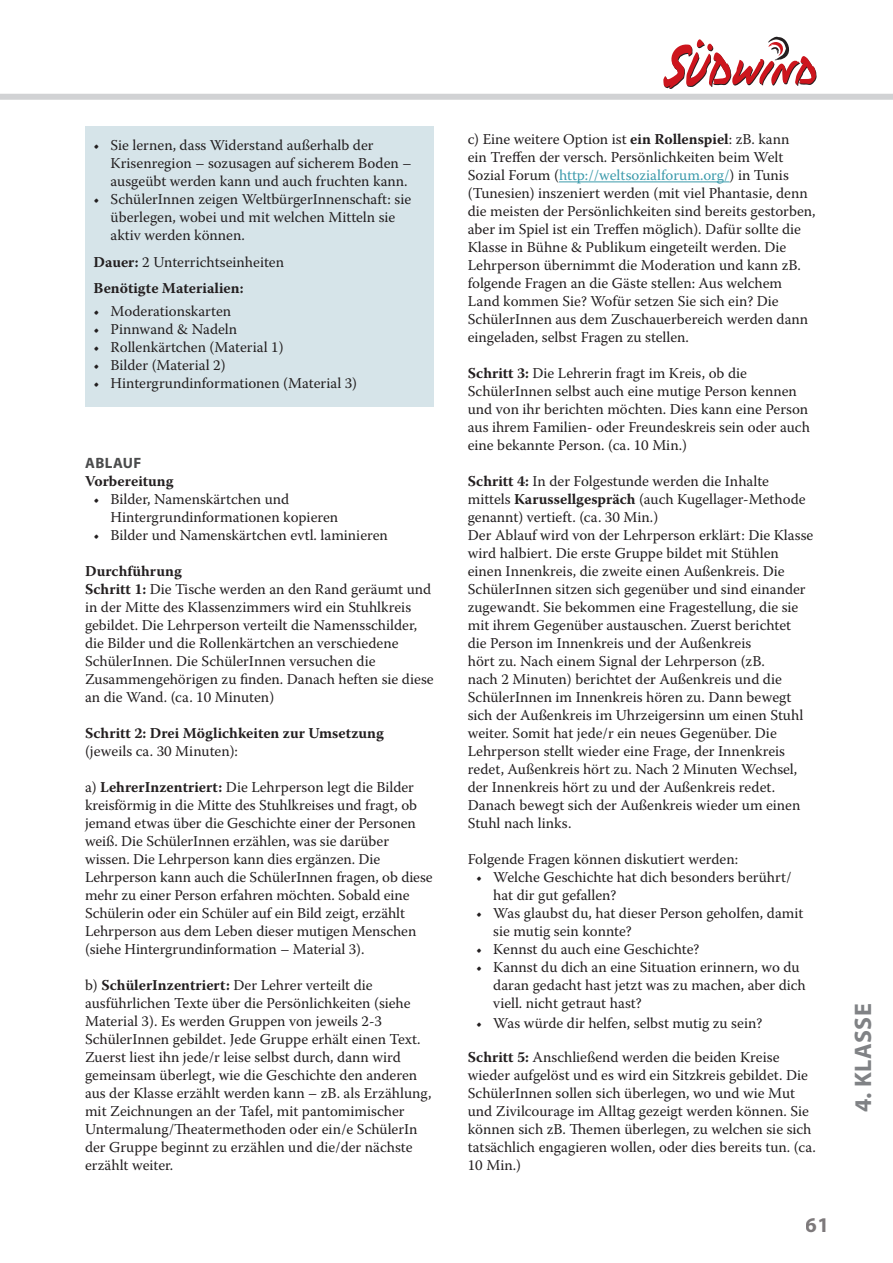
<style>
.page{position:relative;width:893px;height:1263px;background:#fff}
.page>*{position:absolute;margin:0;border:0;box-sizing:border-box;transform-origin:0 0}
.t1{font:700 24px "Myriad Pro";letter-spacing:.02em;color:#808285}
.t2{font:700 21px "Myriad Pro";color:#7d797b}
.text02{font:15px/18px "Warnock Pro";color:#231f20}
.text02-2{font:700 15px/18px "Warnock Pro";color:#231f20}
.text01{font:15px "Warnock Pro";color:#231f20}
.text01-2{font:700 15px "Warnock Pro";color:#231f20}
.zwiti2_grau{font:700 15px "Myriad Pro";letter-spacing:.03em;color:#4b4c4d}
.s1{font-weight:700}
.s2{font-weight:400}
.s3{color:#3d9bac}
</style>
<div class="page">
<div style="left:85px;top:126px;width:349px;height:280px;background:#d6e4e9"></div>
<div style="left:0;top:94px;width:893px;height:6px;background:#d1d2d4"></div>
<hr style="left:559px;top:182px;width:171px;height:1px;background:#3d9bac">
<svg style="left:663px;top:37px;width:153px;height:52px"></svg>
<p class="text02" style="left:111px;top:136px;width:302px;text-indent:-17px">• Sie lernen, dass Widerstand außerhalb der<br>Krisenregion – sozusagen auf sicherem Boden – ausgeübt werden kann und auch fruchten kann.</p>
<p class="text02" style="left:111px;top:190px;width:302px;text-indent:-17px">• SchülerInnen zeigen WeltbürgerInnenschaft: sie überlegen, wobei und mit welchen Mitteln sie aktiv werden können.</p>
<p class="text01" style="left:94px;top:253px;width:192px"><span class="s1">Dauer:</span> 2 Unterrichtseinheiten</p>
<p class="text01-2" style="left:94px;top:279px;width:152px">Benötigte Materialien:</p>
<p class="text02" style="left:94px;top:301px;width:139px">• Moderationskarten</p>
<p class="text02" style="left:94px;top:319px;width:145px">• Pinnwand &amp; Nadeln</p>
<p class="text02" style="left:94px;top:337px;width:192px">• Rollenkärtchen (Material 1)</p>
<p class="text02" style="left:94px;top:355px;width:134px">• Bilder (Material 2)</p>
<p class="text02" style="left:94px;top:373px;width:265px">• Hintergrundinformationen (Material 3)</p>
<p class="zwiti2_grau" style="left:85px;top:453px;width:58px">ABLAUF</p>
<p class="text02-2" style="left:85px;top:472px;width:90px">Vorbereitung</p>
<p class="text02" style="left:111px;top:490px;width:229px;text-indent:-17px">• Bilder, Namenskärtchen und<br>Hintergrundinformationen kopieren</p>
<p class="text02" style="left:94px;top:526px;width:296px">• Bilder und Namenskärtchen evtl. laminieren</p>
<p class="text02-2" style="left:85px;top:562px;width:98px">Durchführung</p>
<p class="text02" style="left:85px;top:580px;width:350px"><span class="s1">Schritt 1:</span> Die Tische werden an den Rand geräumt und in der Mitte des Klassenzimmers wird ein Stuhlkreis gebildet. Die Lehrperson verteilt die Namensschilder, die Bilder und die Rollenkärtchen an verschiedene SchülerInnen. Die SchülerInnen versuchen die Zusammengehörigen zu finden. Danach heften sie diese an die Wand. (ca. 10 Minuten)</p>
<p class="text02-2" style="left:85px;top:724px;width:300px">Schritt 2: Drei Möglichkeiten zur Umsetzung <span class="s2">(jeweils ca. 30 Minuten):</span></p>
<p class="text02" style="left:85px;top:778px;width:349px">a) <span class="s1">LehrerInzentriert:</span> Die Lehrperson legt die Bilder kreisförmig in die Mitte des Stuhlkreises und fragt, ob jemand etwas über die Geschichte einer der Personen weiß. Die SchülerInnen erzählen, was sie darüber wissen. Die Lehrperson kann dies ergänzen. Die Lehrperson kann auch die SchülerInnen fragen, ob diese mehr zu einer Person erfahren möchten. Sobald eine Schülerin oder ein Schüler auf ein Bild zeigt, erzählt Lehrperson aus dem Leben dieser mutigen Menschen (siehe Hintergrundinformation – Material 3).</p>
<p class="text02" style="left:85px;top:976px;width:348px">b) <span class="s1">SchülerInzentriert:</span> Der Lehrer verteilt die ausführlichen Texte über die Persönlichkeiten (siehe Material 3). Es werden Gruppen von jeweils 2-3<br>SchülerInnen gebildet. Jede Gruppe erhält einen Text.<br>Zuerst liest ihn jede/r leise selbst durch, dann wird gemeinsam überlegt, wie die Geschichte den anderen aus der Klasse erzählt werden kann – zB. als Erzählung, mit Zeichnungen an der Tafel, mit pantomimischer Untermalung/Theatermethoden oder ein/e SchülerIn der Gruppe beginnt zu erzählen und die/der nächste erzählt weiter.</p>
<p class="text02" style="left:468px;top:130px;width:349px">c) Eine weitere Option ist <span class="s1">ein Rollenspiel</span>: zB. kann<br>ein Treffen der versch. Persönlichkeiten beim Welt Sozial Forum (<span class="s3">http://weltsozialforum.org/</span>) in Tunis (Tunesien) inszeniert werden (mit viel Phantasie, denn die meisten der Persönlichkeiten sind bereits gestorben, aber im Spiel ist ein Treffen möglich). Dafür sollte die Klasse in Bühne &amp; Publikum eingeteilt werden. Die Lehrperson übernimmt die Moderation und kann zB. folgende Fragen an die Gäste stellen: Aus welchem Land kommen Sie? Wofür setzen Sie sich ein? Die SchülerInnen aus dem Zuschauerbereich werden dann eingeladen, selbst Fragen zu stellen.</p>
<p class="text02" style="left:468px;top:364px;width:344px"><span class="s1">Schritt 3:</span> Die Lehrerin fragt im Kreis, ob die SchülerInnen selbst auch eine mutige Person kennen und von ihr berichten möchten. Dies kann eine Person aus ihrem Familien- oder Freundeskreis sein oder auch eine bekannte Person. (ca. 10 Min.)</p>
<p class="text02" style="left:468px;top:472px;width:339px"><span class="s1">Schritt 4:</span> In der Folgestunde werden die Inhalte mittels <span class="s1">Karussellgespräch</span> (auch Kugellager-Methode genannt) vertieft. (ca. 30 Min.)</p>
<p class="text02" style="left:468px;top:526px;width:347px">Der Ablauf wird von der Lehrperson erklärt: Die Klasse wird halbiert. Die erste Gruppe bildet mit Stühlen einen Innenkreis, die zweite einen Außenkreis. Die SchülerInnen sitzen sich gegenüber und sind einander zugewandt. Sie bekommen eine Fragestellung, die sie mit ihrem Gegenüber austauschen. Zuerst berichtet die Person im Innenkreis und der Außenkreis<br>hört zu. Nach einem Signal der Lehrperson (zB.<br>nach 2 Minuten) berichtet der Außenkreis und die SchülerInnen im Innenkreis hören zu. Dann bewegt sich der Außenkreis im Uhrzeigersinn um einen Stuhl weiter. Somit hat jede/r ein neues Gegenüber. Die Lehrperson stellt wieder eine Frage, der Innenkreis redet, Außenkreis hört zu. Nach 2 Minuten Wechsel, der Innenkreis hört zu und der Außenkreis redet.<br>Danach bewegt sich der Außenkreis wieder um einen Stuhl nach links.</p>
<p class="text02" style="left:468px;top:850px;width:272px">Folgende Fragen können diskutiert werden:</p>
<p class="text02" style="left:493px;top:868px;width:300px;text-indent:-17px">• Welche Geschichte hat dich besonders berührt/ hat dir gut gefallen?</p>
<p class="text02" style="left:493px;top:904px;width:312px;text-indent:-17px">• Was glaubst du, hat dieser Person geholfen, damit sie mutig sein konnte?</p>
<p class="text02" style="left:476px;top:940px;width:225px">• Kennst du auch eine Geschichte?</p>
<p class="text02" style="left:493px;top:958px;width:314px;text-indent:-17px">• Kannst du dich an eine Situation erinnern, wo du daran gedacht hast jetzt was zu machen, aber dich viell. nicht getraut hast?</p>
<p class="text02" style="left:476px;top:1014px;width:287px">• Was würde dir helfen, selbst mutig zu sein?</p>
<p class="text02" style="left:468px;top:1048px;width:350px"><span class="s1">Schritt 5:</span> Anschließend werden die beiden Kreise wieder aufgelöst und es wird ein Sitzkreis gebildet. Die SchülerInnen sollen sich überlegen, wo und wie Mut und Zivilcourage im Alltag gezeigt werden können. Sie können sich zB. Themen überlegen, zu welchen sie sich tatsächlich engagieren wollen, oder dies bereits tun. (ca.<br>10 Min.)</p>
<h2 class="t2" style="left:806px;top:1211px;width:25px">61</h2>
<h1 class="t1" style="left:847px;top:1112px;width:110px;rotate:-90deg">4. KLASSE</h1>
</div>
